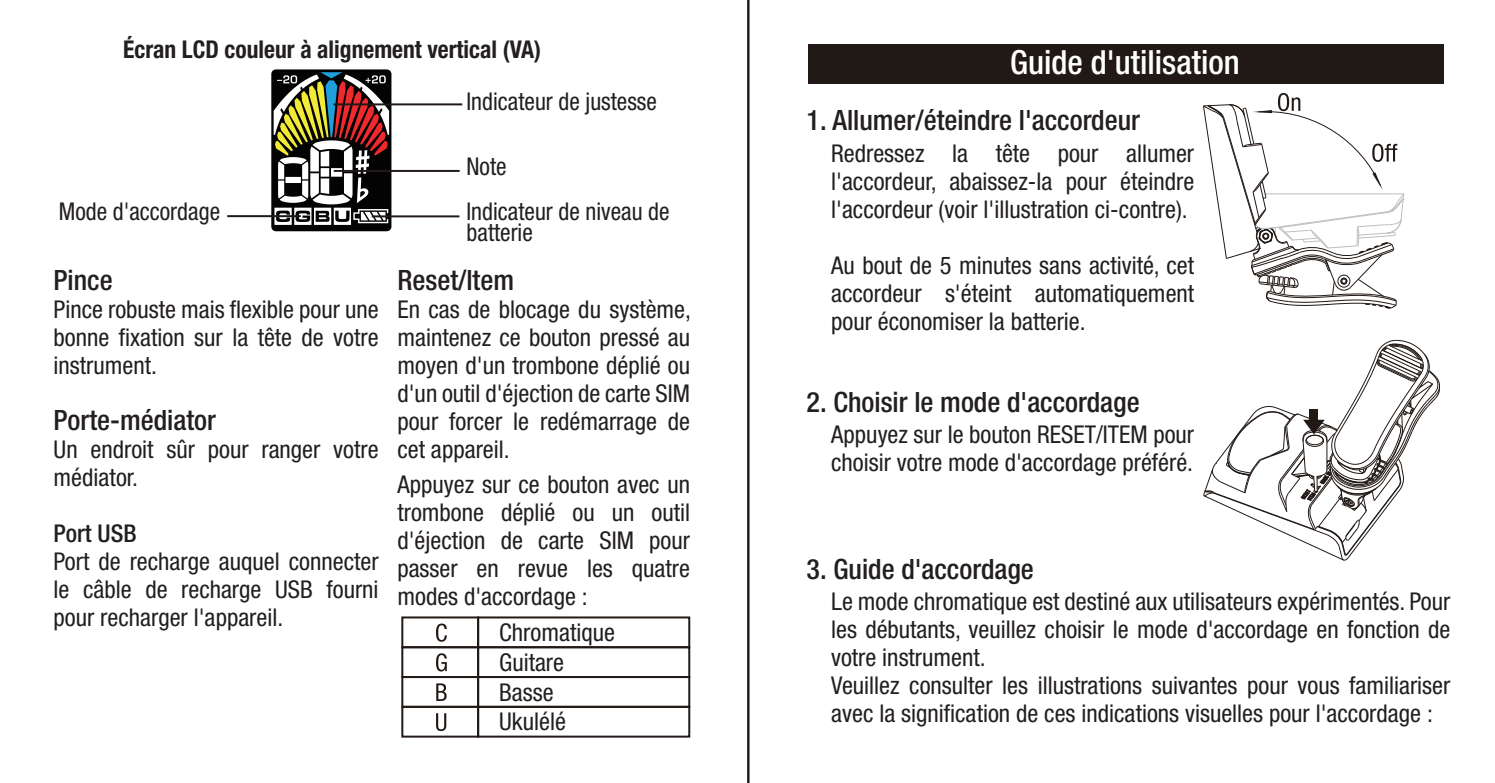
<style>
.page{position:relative;width:1495px;height:783px;background:#fff}
.page>*{position:absolute;margin:0;border:0;box-sizing:border-box;transform-origin:0 0}
.t1{font:500 condensed 33.25px "Helvetica Neue LT Std";color:#fff}
.t2{font:500 condensed 28px "Helvetica Neue LT Std";color:#231f20}
.t3{font:condensed 24.5px/28px "Helvetica Neue LT Std";color:#231f20;text-align:justify}
.t4{font:condensed 24.5px/45.5px "Helvetica Neue LT Std";color:#231f20;scale:.96 1}
.t5{font:700 condensed 24.5px "Helvetica Neue LT Std";color:#231f20;scale:.96 1}
.t6{font:500 condensed 24.5px "Helvetica Neue LT Std";color:#231f20}
</style>
<div class="page">
<svg style="left:227px;top:0;width:522px;height:782px"></svg>
<div style="left:808px;top:44px;width:635px;height:40px;background:#211915"></div>
<svg style="left:1203px;top:93px;width:201px;height:216px"></svg>
<svg style="left:1203px;top:340px;width:237px;height:221px"></svg>
<div style="left:401px;top:616px;width:78px;height:32px;border:2px solid #211915"></div>
<div style="left:401px;top:646px;width:78px;height:31px;border:2px solid #211915"></div>
<div style="left:401px;top:675px;width:78px;height:32px;border:2px solid #211915"></div>
<div style="left:401px;top:705px;width:78px;height:32px;border:2px solid #211915"></div>
<div style="left:477px;top:616px;width:213px;height:32px;border:2px solid #211915"></div>
<div style="left:477px;top:646px;width:213px;height:31px;border:2px solid #211915"></div>
<div style="left:477px;top:675px;width:213px;height:32px;border:2px solid #211915"></div>
<div style="left:477px;top:705px;width:213px;height:32px;border:2px solid #211915"></div>
<svg style="left:436px;top:623px;width:11px;height:18px"></svg>
<svg style="left:436px;top:653px;width:11px;height:18px"></svg>
<svg style="left:436px;top:683px;width:11px;height:17px"></svg>
<svg style="left:436px;top:713px;width:10px;height:18px"></svg>
<svg style="left:271px;top:69px;width:120px;height:162px"></svg>
<hr style="left:333px;top:103px;width:129px;height:2px;background:#211915">
<hr style="left:334px;top:170px;width:126px;height:2px;background:#211915">
<hr style="left:227px;top:215px;width:74px;height:2px;background:#211915">
<hr style="left:372px;top:215px;width:87px;height:2px;background:#211915">
<p class="t5" style="left:123px;top:34px;width:437px">Écran LCD couleur à alignement vertical (VA)</p>
<p class="t4" style="left:59px;top:189px;width:170px">Mode d'accordage</p>
<p class="t2" style="left:54px;top:263px;width:61px">Pince</p>
<p class="t3" style="left:54px;top:295px;width:326px">Pince robuste mais flexible pour une bonne fixation sur la tête de votre instrument.</p>
<p class="t2" style="left:54px;top:403px;width:164px">Porte-médiator</p>
<p class="t3" style="left:54px;top:435px;width:326px">Un endroit sûr pour ranger votre médiator.</p>
<p class="t6" style="left:54px;top:518px;width:85px">Port USB</p>
<p class="t3" style="left:54px;top:547px;width:326px">Port de recharge auquel connecter le câble de recharge USB fourni pour recharger l'appareil.</p>
<p class="t4" style="left:466px;top:78px;width:200px">Indicateur de justesse</p>
<p class="t4" style="left:466px;top:143px;width:213px">Note<br>Indicateur de niveau de</p>
<p class="t4" style="left:466px;top:210px;width:71px">batterie</p>
<p class="t2" style="left:397px;top:263px;width:118px">Reset/ltem</p>
<p class="t3" style="left:397px;top:295px;width:295px">En cas de blocage du système, maintenez ce bouton pressé au moyen d'un trombone déplié ou d'un outil d'éjection de carte SIM pour forcer le redémarrage de cet appareil.</p>
<p class="t3" style="left:397px;top:470px;width:294px">Appuyez sur ce bouton avec un trombone déplié ou un outil d'éjection de carte SIM pour passer en revue les quatre modes d'accordage :</p>
<p class="t3" style="left:499px;top:616px;width:117px;line-height:29.8px;text-align:left">Chromatique<br>Guitare<br>Basse<br>Ukulélé</p>
<h1 class="t1" style="left:1010px;top:42px;width:231px">Guide d'utilisation</h1>
<p class="t2" style="left:807px;top:104px;width:335px">1. Allumer/éteindre l'accordeur</p>
<p class="t3" style="left:831px;top:139px;width:365px">Redressez la tête pour allumer l'accordeur, abaissez-la pour éteindre l'accordeur (voir l'illustration ci-contre).</p>
<p class="t3" style="left:831px;top:251px;width:365px">Au bout de 5 minutes sans activité, cet accordeur s'éteint automatiquement pour économiser la batterie.</p>
<p class="t2" style="left:807px;top:385px;width:334px">2. Choisir le mode d'accordage</p>
<p class="t3" style="left:831px;top:420px;width:365px">Appuyez sur le bouton RESET/ITEM pour choisir votre mode d'accordage préféré.</p>
<p class="t2" style="left:807px;top:551px;width:229px">3. Guide d'accordage</p>
<p class="t3" style="left:831px;top:587px;width:621px;text-align:left">Le mode chromatique est destiné aux utilisateurs expérimentés. Pour les débutants, veuillez choisir le mode d'accordage en fonction de votre instrument.<br>Veuillez consulter les illustrations suivantes pour vous familiariser avec la signification de ces indications visuelles pour l'accordage :</p>
</div>
